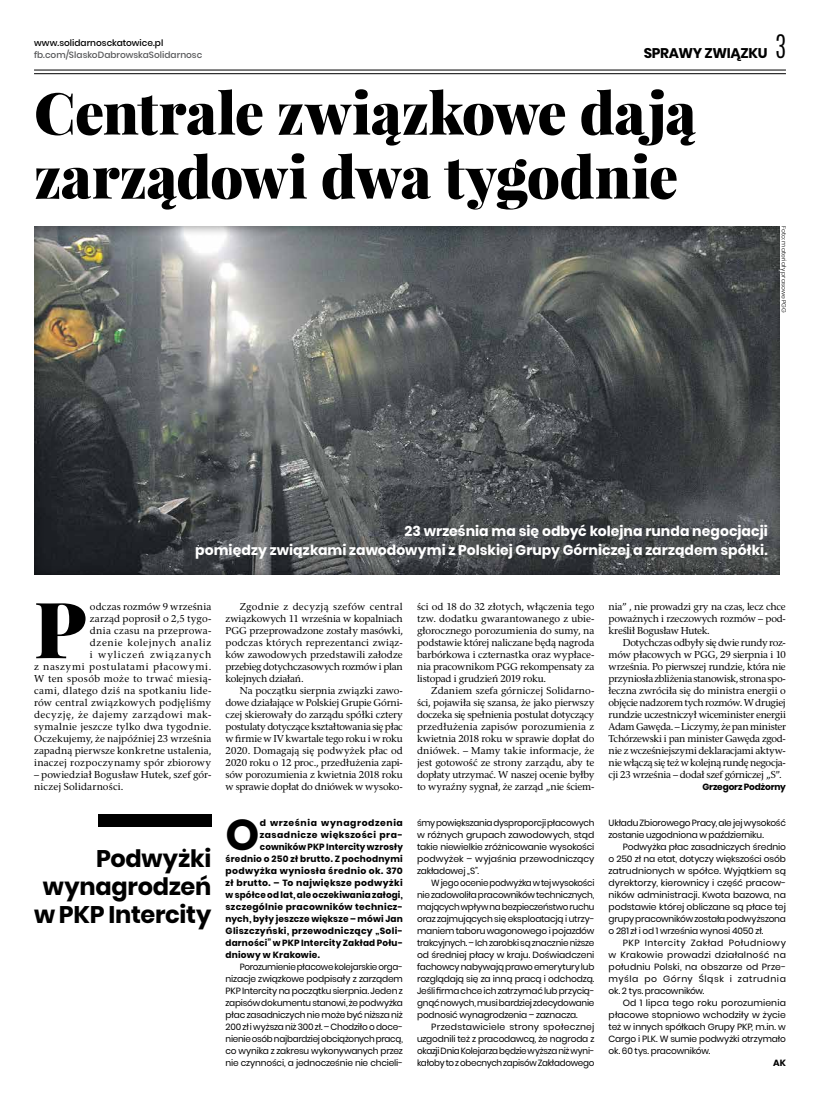
<style>
.page{position:relative;width:820px;height:1106px;background:#fff}
.page>*{position:absolute;margin:0;border:0;box-sizing:border-box;transform-origin:0 0}
.t1{font:900 77.7px "Playfair Display";color:#000}
.t2{font:900 58px/64px "Playfair Display";letter-spacing:-.01em;color:#000}
.t3{font:700 42.9px "Poppins";color:#000}
.t4{font:700 24px/28px "Poppins";letter-spacing:-.01em;color:#000;text-align:right}
.t5{font:700 14px/19px "Poppins";color:#fff;text-align:right}
.t6{font:700 14px "Poppins";letter-spacing:-.025em;color:#000}
.t7{font:10px/12px "Rashel EFN";letter-spacing:.005em;color:#000;text-align:justify}
.t8{font:10px/12px "Rashel EFN";letter-spacing:.03em;color:#000;text-align:right}
.t9{font:9px/12px "Poppins";letter-spacing:-.02em;color:#000;text-align:justify}
.t10{font:700 9px "Poppins";letter-spacing:.025em;color:#000}
.t11{font:500 9px "Poppins";color:#58595b}
.t12{font:500 9px "Poppins";color:#000}
.t13{font:700 9px "Poppins";letter-spacing:.05em;color:#000}
.t14{font:700 9px "Poppins";letter-spacing:.06em;color:#000}
.t15{font:700 9px "Poppins";letter-spacing:-.015em;color:#000}
.t16{font:300 6px "Poppins";letter-spacing:.015em;color:#000}
.s1{font-family:"Antonio";font-weight:300;font-size:27px}
</style>
<div class="page">
<hr style="left:34px;top:70px;width:751px;height:1px;background:#000">
<hr style="left:34px;top:73px;width:751px;height:1px;background:#000">
<div style="left:33px;top:224px;width:746px;height:350px;background:#000;opacity:.4"></div>
<div style="left:98px;top:814px;width:113px;height:12px;background:#000"></div>
<h3 class="t6" style="left:643px;top:45px;width:144px">SPRAWY ZWIĄZKU <span class="s1">3</span></h3>
<h2 class="t2" style="left:34px;top:80px;width:663px">Centrale związkowe dają zarządowi dwa tygodnie</h2>
<p class="t12" style="left:34px;top:38px;width:131px">www.solidarnosckatowice.pl</p>
<p class="t11" style="left:34px;top:50px;width:170px">fb.com/SlaskoDabrowskaSolidarnosc</p>
<p class="t16" style="left:787px;top:226px;width:88px;rotate:90deg">Foto: materiały prasowe PGG</p>
<h3 class="t5" style="left:195px;top:522px;width:574px">23 września ma się odbyć kolejna runda negocjacji<br>pomiędzy związkami zawodowymi z Polskiej Grupy Górniczej a zarządem spółki.</h3>
<p class="t8" style="left:34px;top:600px;width:179px">odczas rozmów 9 września<br>zarząd poprosił o 2,5 tygo-<br>dnia czasu na przeprowa-<br>dzenie kolejnych analiz<br>i wyliczeń związanych<br>z naszymi postulatami płacowymi.<br>W ten sposób może to trwać miesią&shy;cami, dlatego dziś na spotkaniu lide&shy;rów central związkowych podjęliśmy decyzję, że dajemy zarządowi mak&shy;symalnie jeszcze tylko dwa tygodnie.<br>Oczekujemy, że najpóźniej 23 września zapadną pierwsze konkretne ustalenia, inaczej rozpoczynamy spór zbiorowy</p>
<p class="t7" style="left:34px;top:768px;width:179px">– powiedział Bogusław Hutek, szef gór&shy;niczej Solidarności.</p>
<h1 class="t1" style="left:34px;top:579px;width:54px">P</h1>
<h3 class="t4" style="left:34px;top:845px;width:179px">Podwyżki wynagrodzeń w PKP Intercity</h3>
<p class="t7" style="left:225px;top:600px;width:179px;text-indent:14px">Zgodnie z decyzją szefów central związkowych 11 września w kopalniach PGG przeprowadzone zostały masówki, podczas których reprezentanci związ&shy;ków zawodowych przedstawili załodze przebieg dotychczasowych rozmów i plan kolejnych działań.</p>
<p class="t7" style="left:225px;top:684px;width:179px;text-indent:14px">Na początku sierpnia związki zawo&shy;dowe działające w Polskiej Grupie Górni&shy;czej skierowały do zarządu spółki cztery postulaty dotyczące kształtowania się płac w firmie w IV kwartale tego roku i w roku 2020. Domagają się podwyżek płac od 2020 roku o 12 proc., przedłużenia zapi&shy;sów porozumienia z kwietnia 2018 roku w sprawie dopłat do dniówek w wysoko-</p>
<h3 class="t3" style="left:225px;top:810px;width:35px">O</h3>
<p class="t14" style="left:260px;top:818px;width:144px">d września wynagrodzenia</p>
<p class="t13" style="left:260px;top:830px;width:144px">zasadnicze większości pra-</p>
<p class="t10" style="left:260px;top:842px;width:144px">cowników PKP Intercity wzrosły</p>
<p class="t10" style="left:225px;top:854px;width:179px">średnio o 250 zł brutto. Z pochodnymi</p>
<p class="t10" style="left:225px;top:866px;width:179px">podwyżka wyniosła średnio ok. 370</p>
<p class="t10" style="left:225px;top:878px;width:179px">zł brutto. – To największe podwyżki</p>
<p class="t10" style="left:225px;top:890px;width:179px">w spółce od lat, ale oczekiwania załogi,</p>
<p class="t10" style="left:225px;top:902px;width:179px">szczególnie pracowników technicz-</p>
<p class="t10" style="left:225px;top:914px;width:179px">nych, były jeszcze większe – mówi Jan</p>
<p class="t10" style="left:225px;top:926px;width:179px">Gliszczyński, przewodniczący „Soli-</p>
<p class="t10" style="left:225px;top:938px;width:179px">darności” w PKP Intercity Zakład Połu-</p>
<p class="t10" style="left:225px;top:950px;width:96px">dniowy w Krakowie.</p>
<p class="t9" style="left:225px;top:961px;width:179px;text-indent:14px">Porozumienie płacowe kolejarskie orga&shy;nizacje związkowe podpisały z zarządem PKP Intercity na początku sierpnia. Jeden z zapisów dokumentu stanowi, że podwyżka płac zasadniczych nie może być niższa niż 200 zł i wyższa niż 300 zł. – Chodziło o doce&shy;nienie osób najbardziej obciążonych pracą, co wynika z zakresu wykonywanych przez nie czynności, a jednocześnie nie chcieli-</p>
<p class="t7" style="left:417px;top:600px;width:179px">ści od 18 do 32 złotych, włączenia tego tzw. dodatku gwarantowanego z ubie&shy;głorocznego porozumienia do sumy, na podstawie której naliczane będą nagroda barbórkowa i czternastka oraz wypłace&shy;nia pracownikom PGG rekompensaty za listopad i grudzień 2019 roku.</p>
<p class="t7" style="left:417px;top:684px;width:179px;text-indent:14px">Zdaniem szefa górniczej Solidarno&shy;ści, pojawiła się szansa, że jako pierwszy doczeka się spełnienia postulat dotyczący przedłużenia zapisów porozumienia z kwietnia 2018 roku w sprawie dopłat do dniówek. – Mamy takie informacje, że jest gotowość ze strony zarządu, aby te dopłaty utrzymać. W naszej ocenie byłby to wyraźny sygnał, że zarząd „nie ściem-</p>
<p class="t9" style="left:417px;top:817px;width:179px">śmy powiększania dysproporcji płacowych w różnych grupach zawodowych, stąd takie niewielkie zróżnicowanie wysokości podwyżek – wyjaśnia przewodniczący zakładowej „S”.</p>
<p class="t9" style="left:417px;top:877px;width:179px;text-indent:14px">W jego ocenie podwyżka w tej wysokości nie zadowoliła pracowników technicznych, mających wpływ na bezpieczeństwo ruchu oraz zajmujących się eksploatacją i utrzy&shy;maniem taboru wagonowego i pojazdów trakcyjnych. – Ich zarobki są znacznie niższe od średniej płacy w kraju. Doświadczeni fachowcy nabywają prawo emerytury lub rozglądają się za inną pracą i odchodzą.<br>Jeśli firma chce ich zatrzymać lub przycią&shy;gnąć nowych, musi bardziej zdecydowanie podnosić wynagrodzenia – zaznacza.</p>
<p class="t9" style="left:417px;top:1021px;width:179px;text-indent:14px">Przedstawiciele strony społecznej uzgodnili też z pracodawcą, że nagroda z okazji Dnia Kolejarza będzie wyższa niż wyni&shy;kałoby to z obecnych zapisów Zakładowego</p>
<p class="t7" style="left:608px;top:600px;width:179px">nia” , nie prowadzi gry na czas, lecz chce poważnych i rzeczowych rozmów – pod&shy;kreślił Bogusław Hutek.</p>
<p class="t7" style="left:608px;top:636px;width:179px;text-indent:14px">Dotychczas odbyły się dwie rundy roz&shy;mów płacowych w PGG, 29 sierpnia i 10 września. Po pierwszej rundzie, która nie przyniosła zbliżenia stanowisk, strona spo&shy;łeczna zwróciła się do ministra energii o objęcie nadzorem tych rozmów. W drugiej rundzie uczestniczył wiceminister energii Adam Gawęda. – Liczymy, że pan minister Tchórzewski i pan minister Gawęda zgod&shy;nie z wcześniejszymi deklaracjami aktyw&shy;nie włączą się też w kolejną rundę negocja&shy;cji 23 września – dodał szef górniczej „S”.</p>
<p class="t15" style="left:702px;top:782px;width:85px">Grzegorz Podżorny</p>
<p class="t9" style="left:608px;top:817px;width:179px">Układu Zbiorowego Pracy, ale jej wysokość zostanie uzgodniona w październiku.</p>
<p class="t9" style="left:608px;top:841px;width:179px;text-indent:14px">Podwyżka płac zasadniczych średnio o 250 zł na etat, dotyczy większości osób zatrudnionych w spółce. Wyjątkiem są dyrektorzy, kierownicy i część pracow&shy;ników administracji. Kwota bazowa, na podstawie której obliczane są płace tej grupy pracowników została podwyższona o 281 zł i od 1 września wynosi 4050 zł.</p>
<p class="t9" style="left:608px;top:937px;width:179px;text-indent:14px">PKP Intercity Zakład Południowy w Krakowie prowadzi działalność na południu Polski, na obszarze od Prze&shy;myśla po Górny Śląsk i zatrudnia ok. 2 tys. pracowników.</p>
<p class="t9" style="left:608px;top:997px;width:179px;text-indent:14px">Od 1 lipca tego roku porozumienia płacowe stopniowo wchodziły w życie też w innych spółkach Grupy PKP, m.in. w Cargo i PLK. W sumie podwyżki otrzymało ok. 60 tys. pracowników.</p>
<p class="t10" style="left:773px;top:1058px;width:14px">AK</p>
</div>
